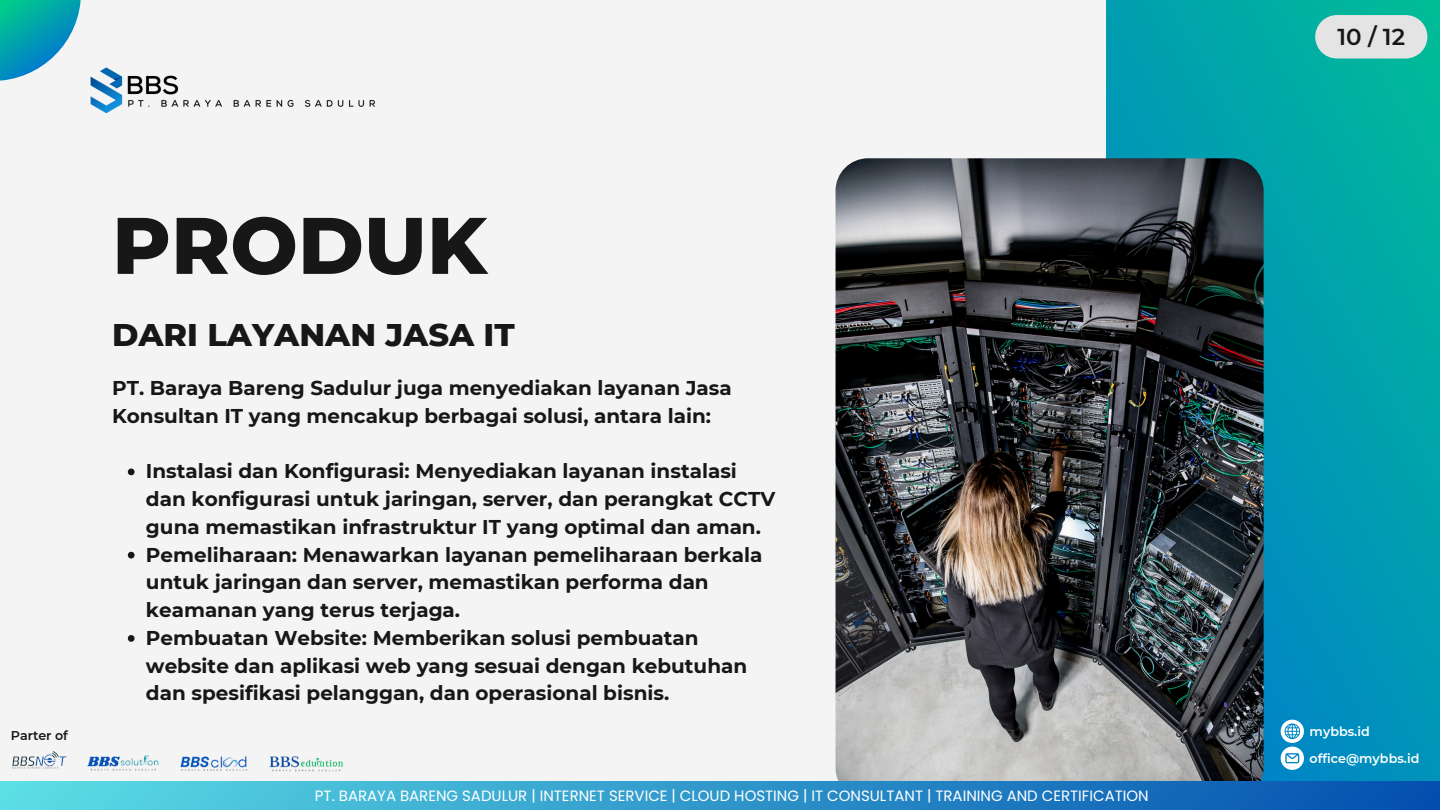
<style>
.page{position:relative;width:1440px;height:810px;background:#f4f4f4}
.page>*{position:absolute;margin:0;border:0;box-sizing:border-box;transform-origin:0 0}
.t1{font:800 80px "Montserrat";color:#171717}
.t2{font:800 32px "Montserrat";color:#171717}
.t3{font:600 23px "Montserrat";color:#171717}
.t4{font:700 20px/27.8px "Montserrat";color:#171717}
.t5{font:15px "Poppins";color:#fff}
.t6{font:600 12.7px "Montserrat";color:#fff}
.t7{font:600 12.7px "Montserrat";color:#171717}
</style>
<div class="page">
<img style="left:90px;top:67px;width:286px;height:47px">
<img style="left:87px;top:755px;width:257px;height:17px">
<svg style="left:1106px;top:0;width:334px;height:781px;background:#009fae"></svg>
<img style="left:836px;top:158px;width:428px;height:642px;border-radius:33px">
<div style="left:0;top:781px;width:1440px;height:29px;background:linear-gradient(to right,#5cdfe6,#034eaf)"></div>
<img style="left:12px;top:751px;width:55px;height:18px">
<svg style="left:0;top:0;width:81px;height:81px"></svg>
<svg style="left:1315px;top:15px;width:112px;height:44px"></svg>
<svg style="left:128px;top:469px;width:7px;height:6px"></svg>
<svg style="left:128px;top:552px;width:7px;height:7px"></svg>
<svg style="left:128px;top:635px;width:7px;height:7px"></svg>
<svg style="left:1281px;top:720px;width:23px;height:50px"></svg>
<p class="t7" style="left:11px;top:727px;width:59px">Parter of</p>
<p class="t1" style="left:112px;top:196px;width:376px">PRODUK</p>
<p class="t2" style="left:112px;top:315px;width:404px">DARI LAYANAN JASA IT</p>
<p class="t4" style="left:112px;top:374px;width:621px">PT. Baraya Bareng Sadulur juga menyediakan layanan Jasa<br>Konsultan IT yang mencakup berbagai solusi, antara lain:</p>
<h1 class="t4" style="left:146px;top:457px;width:631px">Instalasi dan Konfigurasi: Menyediakan layanan instalasi dan konfigurasi untuk jaringan, server, dan perangkat CCTV guna memastikan infrastruktur IT yang optimal dan aman.</h1>
<h2 class="t4" style="left:146px;top:540px;width:618px">Pemeliharaan: Menawarkan layanan pemeliharaan berkala untuk jaringan dan server, memastikan performa dan keamanan yang terus terjaga.</h2>
<h4 class="t4" style="left:146px;top:624px;width:603px">Pembuatan Website: Memberikan solusi pembuatan website dan aplikasi web yang sesuai dengan kebutuhan dan spesifikasi pelanggan, dan operasional bisnis.</h4>
<p class="t5" style="left:315px;top:785px;width:835px">PT. BARAYA BARENG SADULUR | INTERNET SERVICE | CLOUD HOSTING | IT CONSULTANT | TRAINING AND CERTIFICATION</p>
<p class="t3" style="left:1338px;top:23px;width:69px">10 / 12</p>
<p class="t6" style="left:1310px;top:724px;width:62px">mybbs.id</p>
<p class="t6" style="left:1310px;top:750px;width:111px">office@mybbs.id</p>
</div>
